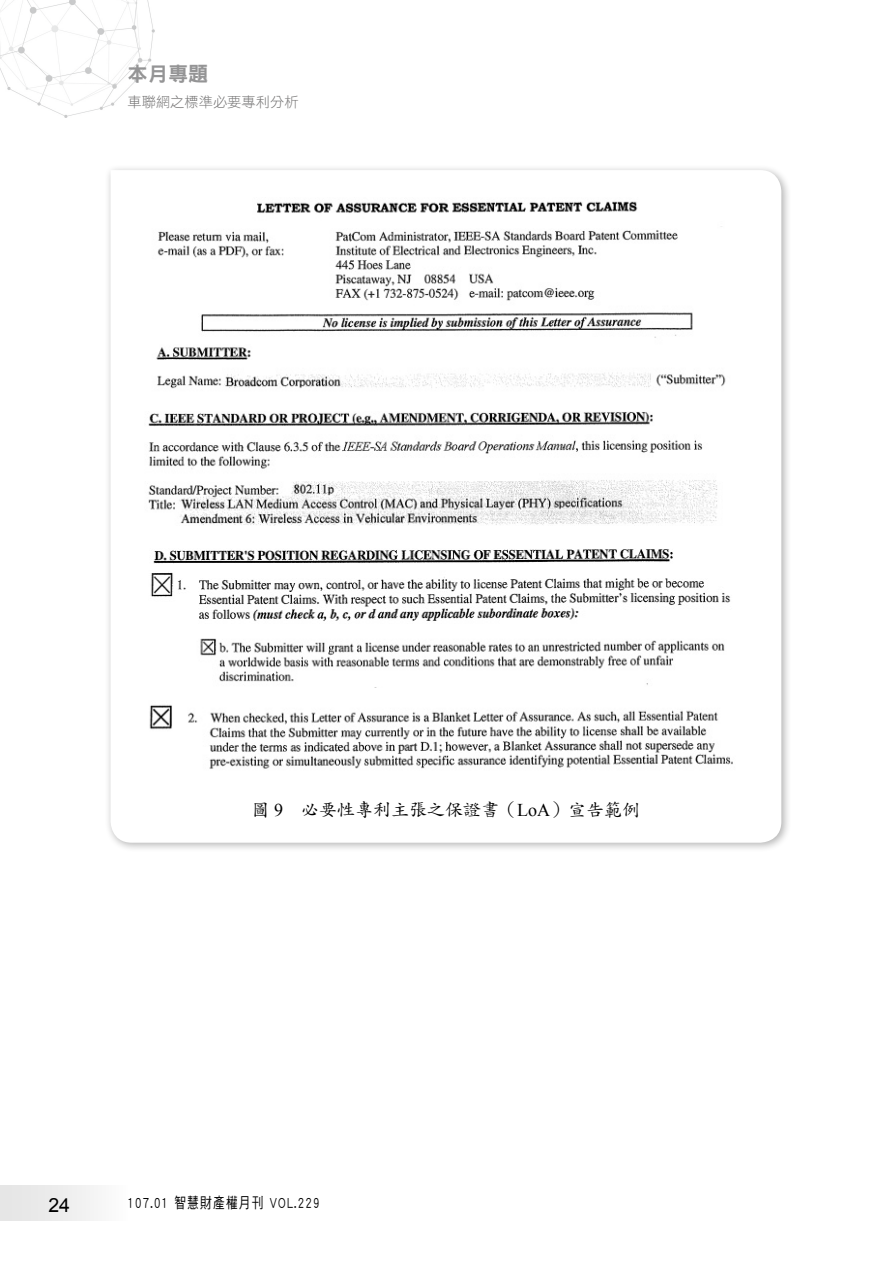
<style>
.page{position:relative;width:893px;height:1263px;background:#fff}
.page>*{position:absolute;margin:0;border:0;box-sizing:border-box;transform-origin:0 0}
.t1{font:20.25px "DF Hei Std W9";color:#949495}
.t2{font:19.5px "Arial";color:#000}
.t3{font:18px "DF Kai Shu Std W5";color:#000}
.t4{font:15px "DF Hei Std W5";letter-spacing:.1em;color:#000;scale:.78 1}
.t5{font:14.25px "DF Hei Std W3";color:#727171}
.s1{font-family:"Times New Roman"}
</style>
<div class="page">
<img style="left:0;top:0;width:155px;height:118px">
<div style="left:0;top:1185px;width:128px;height:36px;background:linear-gradient(to right,#e3e3e3,#fbfbfb)"></div>
<div style="left:104px;top:164px;width:688px;height:689px;background:#000;opacity:.3"></div>
<svg style="left:111px;top:170px;width:670px;height:673px"></svg>
<img style="left:149px;top:549px;width:550px;height:20px">
<img style="left:147px;top:700px;width:607px;height:92px">
<img style="left:145px;top:198px;width:585px;height:194px">
<img style="left:145px;top:412px;width:577px;height:114px">
<img style="left:149px;top:571px;width:583px;height:52px">
<img style="left:189px;top:633px;width:537px;height:54px">
<p class="t1" style="left:128px;top:63px;width:82px">本月專題</p>
<p class="t5" style="left:128px;top:94px;width:172px">車聯網之標準必要專利分析</p>
<p class="t3" style="left:252px;top:800px;width:390px">圖 <span class="s1">9</span> 必要性專利主張之保證書（<span class="s1">LoA</span>）宣告範例</p>
<p class="t2" style="left:48px;top:1192px;width:23px">24</p>
<p class="t4" style="left:128px;top:1194px;width:248px">107.01 智慧財產權月刊 VOL.229</p>
</div>
